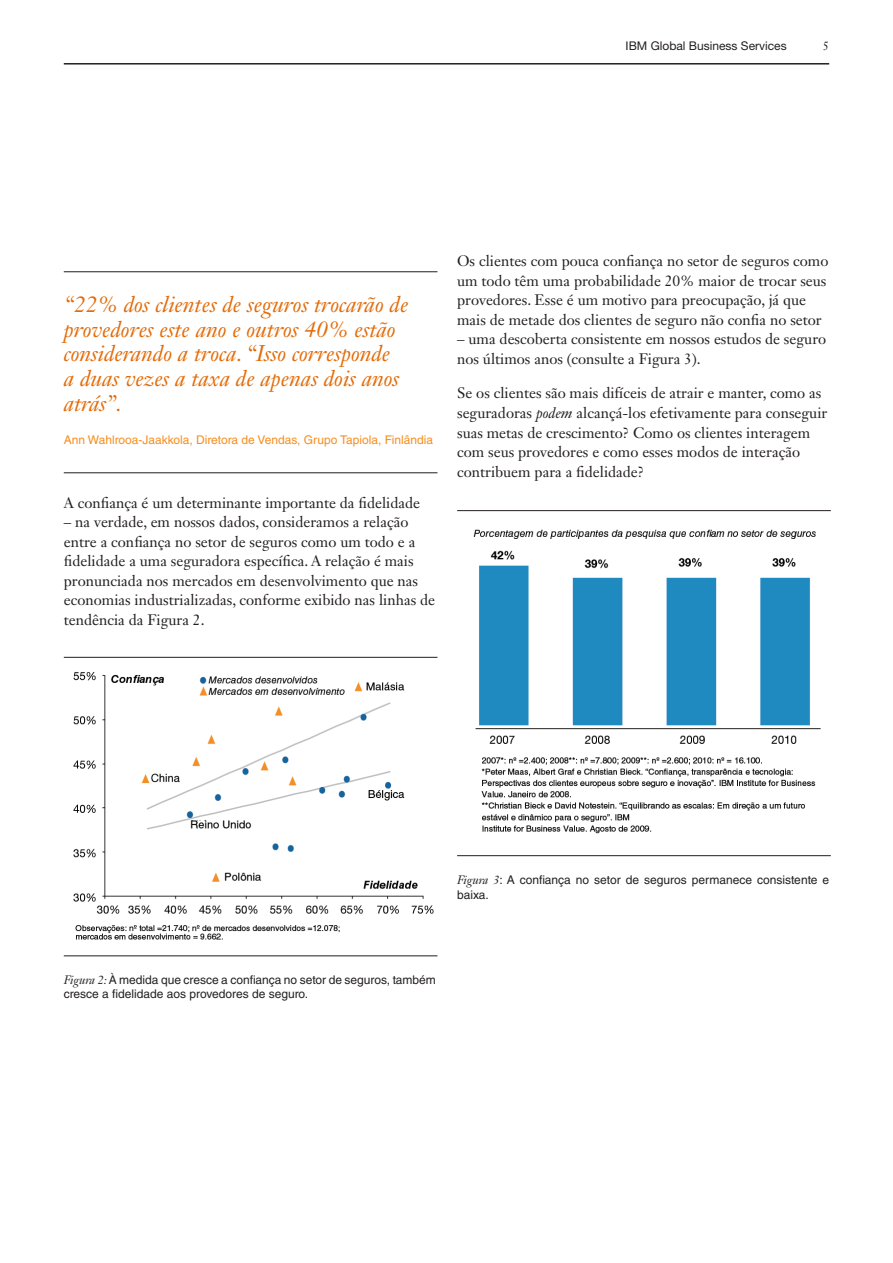
<style>
.page{position:relative;width:893px;height:1263px;background:#fff}
.page>*{position:absolute;margin:0;border:0;box-sizing:border-box;transform-origin:0 0}
.TXT_destaque{font:italic 22.5px/24.8px "Janson Text LT Std";color:#e36c0a}
.TXT{font:15px/19.5px "Janson Text LT Std";color:#231f20}
.TXT_legenda{font:12px/13.2px "Helvetica LT Std";color:#231f20}
.TXT_destaque2{font:12px "Helvetica LT Std";color:#f68e1e}
.t1{font:12px "Helvetica Neue LT Std";color:#231f20}
.t2{font:12px "Janson Text LT Std";color:#231f20}
.s1{font-style:italic}
.s2{font-family:"Janson Text LT Std";font-style:italic}
</style>
<div class="page">
<hr style="left:64px;top:63px;width:765px;height:2px;background:#231f20">
<hr style="left:64px;top:271px;width:373px;height:1px;background:#231f20">
<hr style="left:64px;top:472px;width:373px;height:1px;background:#231f20">
<hr style="left:64px;top:657px;width:373px;height:1px;background:#231f20">
<img style="left:73px;top:672px;width:361px;height:268px">
<hr style="left:64px;top:955px;width:373px;height:1px;background:#231f20">
<hr style="left:457px;top:510px;width:374px;height:1px;background:#231f20">
<img style="left:473px;top:529px;width:348px;height:305px">
<hr style="left:457px;top:855px;width:374px;height:1px;background:#231f20">
<p class="t1" style="left:626px;top:39px;width:163px">IBM Global Business Services</p>
<p class="t2" style="left:823px;top:38px;width:8px">5</p>
<p class="TXT_destaque" style="left:64px;top:292px;width:346px">“22% dos clientes de seguros trocarão de provedores este ano e outros 40% estão considerando a troca. “Isso corresponde<br>a duas vezes a taxa de apenas dois anos atrás”.</p>
<p class="TXT_destaque2" style="left:64px;top:433px;width:371px">Ann Wahlrooa-Jaakkola, Diretora de Vendas, Grupo Tapiola, Finlândia</p>
<p class="TXT" style="left:64px;top:493px;width:358px">A confiança é um determinante importante da fidelidade</p>
<p class="TXT" style="left:64px;top:512px;width:373px">– na verdade, em nossos dados, consideramos a relação entre a confiança no setor de seguros como um todo e a fidelidade a uma seguradora específica. A relação é mais pronunciada nos mercados em desenvolvimento que nas economias industrializadas, conforme exibido nas linhas de tendência da Figura 2.</p>
<p class="TXT" style="left:457px;top:251px;width:373px">Os clientes com pouca confiança no setor de seguros como um todo têm uma probabilidade 20% maior de trocar seus provedores. Esse é um motivo para preocupação, já que mais de metade dos clientes de seguro não confia no setor</p>
<p class="TXT" style="left:457px;top:329px;width:371px">– uma descoberta consistente em nossos estudos de seguro nos últimos anos (consulte a Figura 3).</p>
<p class="TXT" style="left:457px;top:383px;width:372px">Se os clientes são mais difíceis de atrair e manter, como as seguradoras <span class="s1">podem</span> alcançá-los efetivamente para conseguir suas metas de crescimento? Como os clientes interagem com seus provedores e como esses modos de interação contribuem para a fidelidade?</p>
<p class="TXT_legenda" style="left:457px;top:872px;width:374px;line-height:14.9px"><span class="s2">Figura 3</span>: A confiança no setor de seguros permanece consistente e baixa.</p>
<p class="TXT_legenda" style="left:64px;top:973px;width:374px"><span class="s2">Figura 2:</span> À medida que cresce a confiança no setor de seguros, também cresce a fidelidade aos provedores de seguro.</p>
</div>
